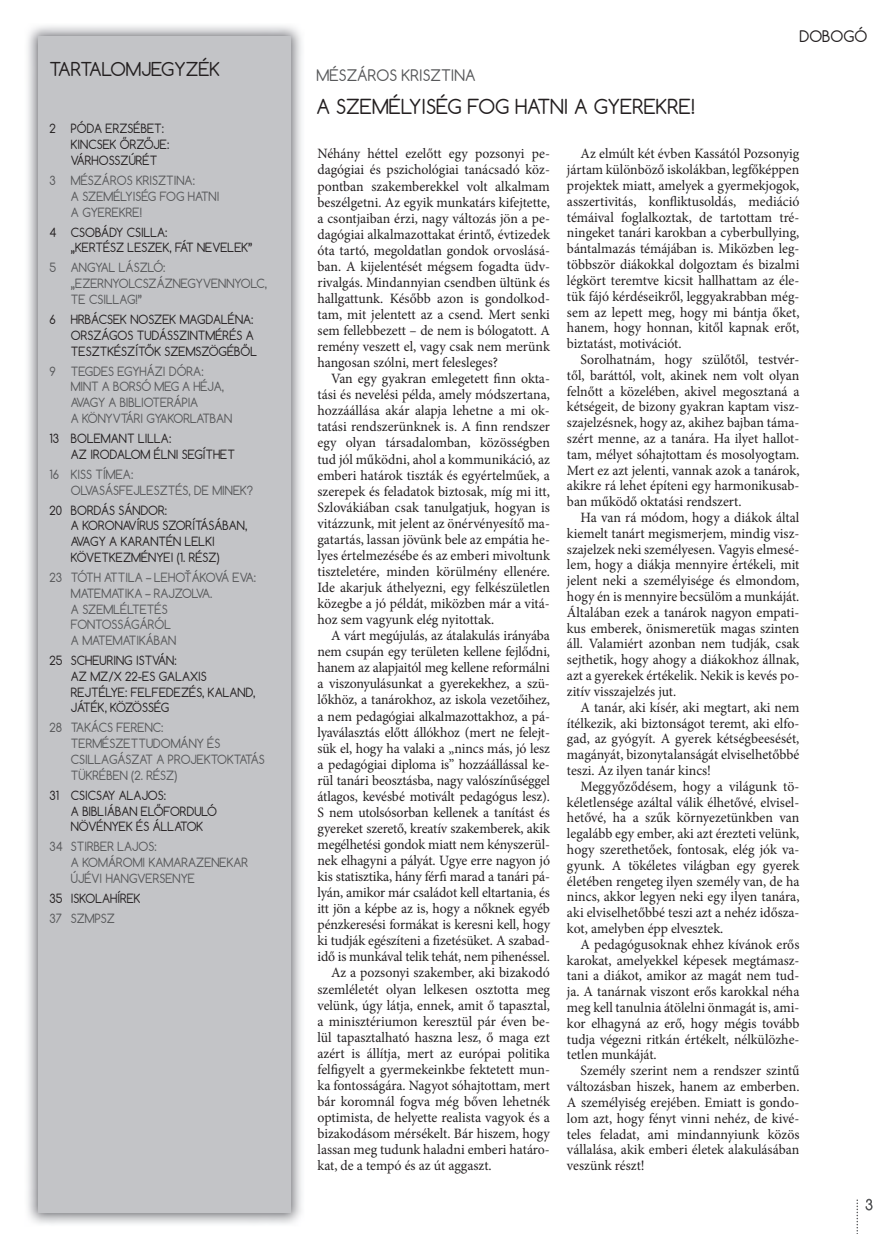
<style>
.page{position:relative;width:893px;height:1234px;background:#fff}
.page>*{position:absolute;margin:0;border:0;box-sizing:border-box;transform-origin:0 0}
.t1{font:19.5px "Comfortaa";color:#231f20}
.t2{font:18px "Comfortaa";color:#231f20}
.t3{font:15px "Comfortaa";color:#57585a}
.t4{font:15px "Comfortaa";color:#231f20}
.t5{font:14.25px/15.8px "Minion Pro";letter-spacing:-.01em;color:#231f20;text-align:justify}
.t6{font:12px/15.8px "Comfortaa";color:#57585a;scale:.96 1}
.t7{font:12px/15.8px "Comfortaa";color:#231f20;scale:.96 1}
</style>
<div class="page">
<img style="left:27px;top:26px;width:275px;height:1198px">
<div style="left:38px;top:36px;width:253px;height:1176px;background:#c3c4c7"></div>
<svg style="left:865px;top:1198px;width:7px;height:12px"></svg>
<svg style="left:856px;top:1199px;width:2px;height:35px"></svg>
<p class="t2" style="left:50px;top:62px;width:172px">TARTALOMJEGYZÉK</p>
<p class="t7" style="left:71px;top:122px;width:104px;text-indent:-21px">2 PÓDA ERZSÉBET:<br>KINCSEK ŐRZŐJE:<br>VÁRHOSSZÚRÉT</p>
<p class="t6" style="left:71px;top:174px;width:156px;text-indent:-21px">3 MÉSZÁROS KRISZTINA:<br>A SZEMÉLYISÉG FOG HATNI<br>A GYEREKRE!</p>
<p class="t7" style="left:71px;top:225px;width:191px;text-indent:-21px">4 CSOBÁDY CSILLA:<br>„KERTÉSZ LESZEK, FÁT NEVELEK”</p>
<p class="t6" style="left:71px;top:261px;width:206px;text-indent:-21px">5 ANGYAL LÁSZLÓ: „EZERNYOLCSZÁZNEGYVENNYOLC,<br>TE CSILLAG!”</p>
<p class="t7" style="left:71px;top:313px;width:196px;text-indent:-21px">6 HRBÁCSEK NOSZEK MAGDALÉNA:<br>ORSZÁGOS TUDÁSSZINTMÉRÉS A<br>TESZTKÉSZÍTŐK SZEMSZÖGÉBŐL</p>
<p class="t6" style="left:71px;top:364px;width:170px;text-indent:-21px">9 TEGDES EGYHÁZI DÓRA:<br>MINT A BORSÓ MEG A HÉJA,<br>AVAGY A BIBLIOTERÁPIA<br>A KÖNYVTÁRI GYAKORLATBAN</p>
<p class="t7" style="left:71px;top:431px;width:173px;text-indent:-21px">13 BOLEMANT LILLA:<br>AZ IRODALOM ÉLNI SEGÍTHET</p>
<p class="t6" style="left:71px;top:467px;width:191px;text-indent:-21px">16 KISS TÍMEA:<br>OLVASÁSFEJLESZTÉS, DE MINEK?</p>
<p class="t7" style="left:71px;top:503px;width:185px;text-indent:-21px">20 BORDÁS SÁNDOR:<br>A KORONAVÍRUS SZORÍTÁSÁBAN,<br>AVAGY A KARANTÉN LELKI<br>KÖVETKEZMÉNYEI (1. RÉSZ)</p>
<p class="t6" style="left:71px;top:570px;width:194px;text-indent:-21px">23 TÓTH ATTILA – LEHOŤÁKOVÁ EVA:<br>MATEMATIKA – RAJZOLVA.<br>A SZEMLÉLTETÉS<br>FONTOSSÁGÁRÓL<br>A MATEMATIKÁBAN</p>
<p class="t7" style="left:71px;top:653px;width:194px;text-indent:-21px">25 SCHEURING ISTVÁN:<br>AZ MZ/X 22-ES GALAXIS<br>REJTÉLYE: FELFEDEZÉS, KALAND,<br>JÁTÉK, KÖZÖSSÉG</p>
<p class="t6" style="left:71px;top:721px;width:203px;text-indent:-21px">28 TAKÁCS FERENC:<br>TERMÉSZETTUDOMÁNY ÉS<br>CSILLAGÁSZAT A PROJEKTOKTATÁS<br>TÜKRÉBEN (2. RÉSZ)</p>
<p class="t7" style="left:71px;top:788px;width:154px;text-indent:-21px">31 CSICSAY ALAJOS:<br>A BIBLIÁBAN ELŐFORDULÓ<br>NÖVÉNYEK ÉS ÁLLATOK</p>
<p class="t6" style="left:71px;top:840px;width:186px;text-indent:-21px">34 STIRBER LAJOS:<br>A KOMÁROMI KAMARAZENEKAR<br>ÚJÉVI HANGVERSENYE</p>
<p class="t7" style="left:50px;top:891px;width:96px">35 ISKOLAHÍREK</p>
<p class="t6" style="left:50px;top:911px;width:70px">37 SZMPSZ</p>
<p class="t3" style="left:317px;top:69px;width:160px">MÉSZÁROS KRISZTINA</p>
<h1 class="t1" style="left:317px;top:99px;width:380px">A SZEMÉLYISÉG FOG HATNI A GYEREKRE!</h1>
<p class="t4" style="left:799px;top:31px;width:69px">DOBOGÓ</p>
<p class="t5" style="left:317px;top:147px;width:234px">Néhány héttel ezelőtt egy pozsonyi pe&shy;dagógiai és pszichológiai tanácsadó köz&shy;pontban szakemberekkel volt alkalmam beszélgetni. Az egyik munkatárs kifejtette, a csontjaiban érzi, nagy változás jön a pe&shy;dagógiai alkalmazottakat érintő, évtizedek óta tartó, megoldatlan gondok orvoslásá&shy;ban. A kijelentését mégsem fogadta üdv&shy;rivalgás. Mindannyian csendben ültünk és hallgattunk. Később azon is gondolkod&shy;tam, mit jelentett az a csend. Mert senki sem fellebbezett – de nem is bólogatott. A remény veszett el, vagy csak nem merünk hangosan szólni, mert felesleges?</p>
<p class="t5" style="left:317px;top:372px;width:234px;text-indent:14px">Van egy gyakran emlegetett finn okta&shy;tási és nevelési példa, amely módszertana, hozzáállása akár alapja lehetne a mi ok&shy;tatási rendszerünknek is. A finn rendszer egy olyan társadalomban, közösségben tud jól működni, ahol a kommunikáció, az emberi határok tiszták és egyértelműek, a szerepek és feladatok biztosak, míg mi itt, Szlovákiában csak tanulgatjuk, hogyan is vitázzunk, mit jelent az önérvényesítő ma&shy;gatartás, lassan jövünk bele az empátia he&shy;lyes értelmezésébe és az emberi mivoltunk tiszteletére, minden körülmény ellenére.<br>Ide akarjuk áthelyezni, egy felkészületlen közegbe a jó példát, miközben már a vitá&shy;hoz sem vagyunk elég nyitottak.</p>
<p class="t5" style="left:331px;top:628px;width:220px">A várt megújulás, az átalakulás irányába</p>
<p class="t5" style="left:317px;top:644px;width:234px">nem csupán egy területen kellene fejlődni,</p>
<p class="t5" style="left:317px;top:661px;width:234px">hanem az alapjaitól meg kellene reformálni</p>
<p class="t5" style="left:317px;top:677px;width:234px">a viszonyulásunkat a gyerekekhez, a szü-</p>
<p class="t5" style="left:317px;top:693px;width:234px">lőkhöz, a tanárokhoz, az iskola vezetőihez,</p>
<p class="t5" style="left:317px;top:709px;width:234px">a nem pedagógiai alkalmazottakhoz, a pá-</p>
<p class="t5" style="left:317px;top:725px;width:234px">lyaválasztás előtt állókhoz (mert ne felejt-</p>
<p class="t5" style="left:317px;top:741px;width:234px">sük el, hogy ha valaki a „nincs más, jó lesz</p>
<p class="t5" style="left:317px;top:757px;width:234px">a pedagógiai diploma is” hozzáállással ke-</p>
<p class="t5" style="left:317px;top:773px;width:234px">rül tanári beosztásba, nagy valószínűséggel</p>
<p class="t5" style="left:317px;top:789px;width:234px">átlagos, kevésbé motivált pedagógus lesz).</p>
<p class="t5" style="left:317px;top:805px;width:234px">S nem utolsósorban kellenek a tanítást és</p>
<p class="t5" style="left:317px;top:821px;width:234px">gyereket szerető, kreatív szakemberek, akik</p>
<p class="t5" style="left:317px;top:837px;width:234px">megélhetési gondok miatt nem kényszerül-</p>
<p class="t5" style="left:317px;top:853px;width:234px">nek elhagyni a pályát. Ugye erre nagyon jó</p>
<p class="t5" style="left:317px;top:869px;width:234px">kis statisztika, hány férfi marad a tanári pá-</p>
<p class="t5" style="left:317px;top:885px;width:234px">lyán, amikor már családot kell eltartania, és</p>
<p class="t5" style="left:317px;top:901px;width:234px">itt jön a képbe az is, hogy a nőknek egyéb</p>
<p class="t5" style="left:317px;top:917px;width:234px">pénzkeresési formákat is keresni kell, hogy</p>
<p class="t5" style="left:317px;top:933px;width:234px">ki tudják egészíteni a fizetésüket. A szabad-</p>
<p class="t5" style="left:317px;top:949px;width:234px">idő is munkával telik tehát, nem pihenéssel.</p>
<p class="t5" style="left:331px;top:965px;width:220px">Az a pozsonyi szakember, aki bizakodó</p>
<p class="t5" style="left:317px;top:981px;width:234px">szemléletét olyan lelkesen osztotta meg</p>
<p class="t5" style="left:317px;top:998px;width:234px">velünk, úgy látja, ennek, amit ő tapasztal,</p>
<p class="t5" style="left:317px;top:1014px;width:234px">a minisztériumon keresztül pár éven be-</p>
<p class="t5" style="left:317px;top:1030px;width:234px">lül tapasztalható haszna lesz, ő maga ezt</p>
<p class="t5" style="left:317px;top:1046px;width:234px">azért is állítja, mert az európai politika</p>
<p class="t5" style="left:317px;top:1062px;width:234px">felfigyelt a gyermekeinkbe fektetett mun-</p>
<p class="t5" style="left:317px;top:1078px;width:234px">ka fontosságára. Nagyot sóhajtottam, mert</p>
<p class="t5" style="left:317px;top:1094px;width:234px">bár koromnál fogva még bőven lehetnék</p>
<p class="t5" style="left:317px;top:1110px;width:234px">optimista, de helyette realista vagyok és a</p>
<p class="t5" style="left:317px;top:1126px;width:234px">bizakodásom mérsékelt. Bár hiszem, hogy</p>
<p class="t5" style="left:317px;top:1142px;width:234px">lassan meg tudunk haladni emberi határo-</p>
<p class="t5" style="left:317px;top:1158px;width:176px">kat, de a tempó és az út aggaszt.</p>
<p class="t5" style="left:567px;top:147px;width:234px;text-indent:14px">Az elmúlt két évben Kassától Pozsonyig jártam különböző iskolákban, legfőképpen projektek miatt, amelyek a gyermekjogok, asszertivitás, konfliktusoldás, mediáció témáival foglalkoztak, de tartottam tré&shy;ningeket tanári karokban a cyberbullying, bántalmazás témájában is. Miközben leg&shy;többször diákokkal dolgoztam és bizalmi légkört teremtve kicsit hallhattam az éle&shy;tük fájó kérdéseikről, leggyakrabban még&shy;sem az lepett meg, hogy mi bántja őket, hanem, hogy honnan, kitől kapnak erőt, biztatást, motivációt.</p>
<p class="t5" style="left:567px;top:352px;width:234px;text-indent:14px">Sorolhatnám, hogy szülőtől, testvér&shy;től, baráttól, volt, akinek nem volt olyan felnőtt a közelében, akivel megosztaná a kétségeit, de bizony gyakran kaptam visz&shy;szajelzésnek, hogy az, akihez bajban táma&shy;szért menne, az a tanára. Ha ilyet hallot&shy;tam, mélyet sóhajtottam és mosolyogtam.<br>Mert ez azt jelenti, vannak azok a tanárok, akikre rá lehet építeni egy harmonikusab&shy;ban működő oktatási rendszert.</p>
<p class="t5" style="left:567px;top:510px;width:234px;text-indent:14px">Ha van rá módom, hogy a diákok által kiemelt tanárt megismerjem, mindig visz&shy;szajelzek neki személyesen. Vagyis elmesé&shy;lem, hogy a diákja mennyire értékeli, mit jelent neki a személyisége és elmondom, hogy én is mennyire becsülöm a munkáját.<br>Általában ezek a tanárok nagyon empati&shy;kus emberek, önismeretük magas szinten áll. Valamiért azonban nem tudják, csak sejthetik, hogy ahogy a diákokhoz állnak, azt a gyerekek értékelik. Nekik is kevés po&shy;zitív visszajelzés jut.</p>
<p class="t5" style="left:567px;top:700px;width:234px;text-indent:14px">A tanár, aki kísér, aki megtart, aki nem ítélkezik, aki biztonságot teremt, aki elfo&shy;gad, az gyógyít. A gyerek kétségbeesését, magányát, bizonytalanságát elviselhetőbbé teszi. Az ilyen tanár kincs!</p>
<p class="t5" style="left:567px;top:779px;width:234px;text-indent:14px">Meggyőződésem, hogy a világunk tö&shy;kéletlensége azáltal válik élhetővé, elvisel&shy;hetővé, ha a szűk környezetünkben van legalább egy ember, aki azt érezteti velünk, hogy szerethetőek, fontosak, elég jók va&shy;gyunk. A tökéletes világban egy gyerek életében rengeteg ilyen személy van, de ha nincs, akkor legyen neki egy ilyen tanára, aki elviselhetőbbé teszi azt a nehéz idősza&shy;kot, amelyben épp elvesztek.</p>
<p class="t5" style="left:567px;top:937px;width:234px;text-indent:14px">A pedagógusoknak ehhez kívánok erős karokat, amelyekkel képesek megtámasz&shy;tani a diákot, amikor az magát nem tud&shy;ja. A tanárnak viszont erős karokkal néha meg kell tanulnia átölelni önmagát is, ami&shy;kor elhagyná az erő, hogy mégis tovább tudja végezni ritkán értékelt, nélkülözhe&shy;tetlen munkáját.</p>
<p class="t5" style="left:567px;top:1063px;width:234px;text-indent:14px">Személy szerint nem a rendszer szintű változásban hiszek, hanem az emberben.<br>A személyiség erejében. Emiatt is gondo&shy;lom azt, hogy fényt vinni nehéz, de kivé&shy;teles feladat, ami mindannyiunk közös vállalása, akik emberi életek alakulásában veszünk részt!</p>
</div>
